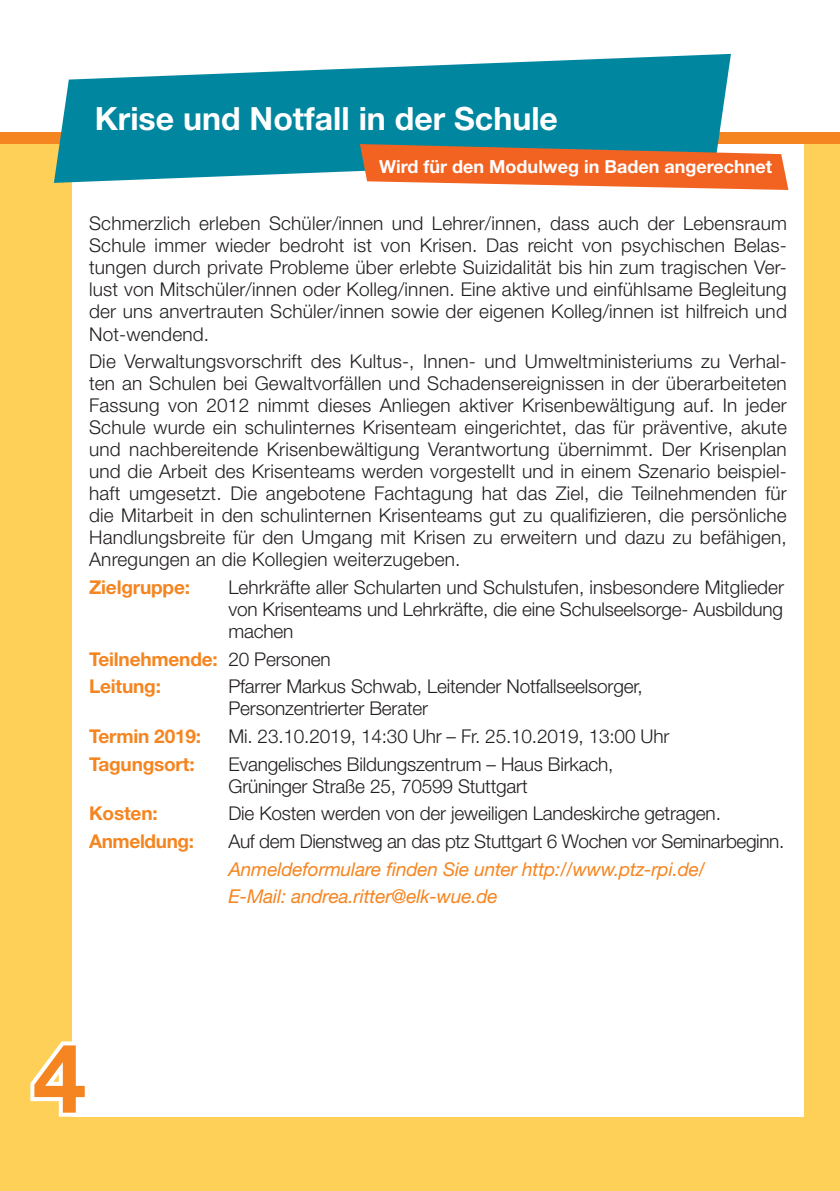
<style>
.page{position:relative;width:840px;height:1191px;background:#fff}
.page>*{position:absolute;margin:0;border:0;box-sizing:border-box;transform-origin:0 0}
.t1{font:700 96px "Helvetica Neue";color:#f58520}
.t2{font:700 32px "Helvetica Neue";color:#fff}
.t3{font:300 19px/22px "Helvetica Neue";letter-spacing:-.01em;color:#231f20;text-align:justify}
.t4{font:italic 19px/27.6px "Helvetica Neue";letter-spacing:-.01em;color:#f58520}
.t5{font:700 19px/27.6px "Helvetica Neue";letter-spacing:-.01em;color:#f58520}
.t6{font:700 18px "Helvetica Neue";color:#fff}
.s1{font-weight:300;color:#231f20}
</style>
<div class="page">
<div style="left:0;top:142px;width:839px;height:1049px;background:#fed058"></div>
<div style="left:72px;top:140px;width:731px;height:977px;background:#fff"></div>
<svg style="left:30px;top:1041px;width:42px;height:76px"></svg>
<div style="left:0;top:132px;width:839px;height:11px;background:#f58520"></div>
<svg style="left:48px;top:53px;width:683px;height:130px;fill:#00879f"></svg>
<svg style="left:355px;top:109px;width:437px;height:81px;background:#908671"></svg>
<h2 class="t2" style="left:95px;top:98px;width:464px">Krise und Notfall in der Schule</h2>
<p class="t6" style="left:379px;top:155px;width:394px">Wird für den Modulweg in Baden angerechnet</p>
<p class="t3" style="left:89px;top:212px;width:699px">Schmerzlich erleben Schüler/innen und Lehrer/innen, dass auch der Lebensraum Schule immer wieder bedroht ist von Krisen. Das reicht von psychischen Belas&shy;tungen durch private Probleme über erlebte Suizidalität bis hin zum tragischen Ver&shy;lust von Mitschüler/innen oder Kolleg/innen. Eine aktive und einfühlsame Begleitung der uns anvertrauten Schüler/innen sowie der eigenen Kolleg/innen ist hilfreich und Not-wendend.</p>
<p class="t3" style="left:89px;top:350px;width:699px">Die Verwaltungsvorschrift des Kultus-, Innen- und Umweltministeriums zu Verhal&shy;ten an Schulen bei Gewaltvorfällen und Schadensereignissen in der überarbeiteten Fassung von 2012 nimmt dieses Anliegen aktiver Krisenbewältigung auf. In jeder Schule wurde ein schulinternes Krisenteam eingerichtet, das für präventive, akute und nachbereitende Krisenbewältigung Verantwortung übernimmt. Der Krisenplan und die Arbeit des Krisenteams werden vorgestellt und in einem Szenario beispiel&shy;haft umgesetzt. Die angebotene Fachtagung hat das Ziel, die Teilnehmenden für die Mitarbeit in den schulinternen Krisenteams gut zu qualifizieren, die persönliche Handlungsbreite für den Umgang mit Krisen zu erweitern und dazu zu befähigen, Anregungen an die Kollegien weiterzugeben.</p>
<p class="t5" style="left:89px;top:573px;width:102px">Zielgruppe:</p>
<p class="t3" style="left:228px;top:576px;width:556px">Lehrkräfte aller Schularten und Schulstufen, insbesondere Mitglieder von Krisenteams und Lehrkräfte, die eine Schulseelsorge- Ausbildung machen</p>
<p class="t5" style="left:89px;top:644px;width:243px">Teilnehmende: <span class="s1">20 Personen<br></span>Leitung:</p>
<p class="t3" style="left:228px;top:675px;width:415px">Pfarrer Markus Schwab, Leitender Notfallseelsorger,<br>Personzentrierter Berater</p>
<p class="t5" style="left:89px;top:722px;width:113px">Termin 2019:</p>
<p class="t3" style="left:228px;top:725px;width:442px">Mi. 23.10.2019, 14:30 Uhr – Fr. 25.10.2019, 13:00 Uhr</p>
<p class="t5" style="left:89px;top:749px;width:107px">Tagungsort:</p>
<p class="t3" style="left:228px;top:752px;width:386px">Evangelisches Bildungszentrum – Haus Birkach,<br>Grüninger Straße 25, 70599 Stuttgart</p>
<p class="t5" style="left:89px;top:799px;width:70px">Kosten:</p>
<p class="t3" style="left:228px;top:802px;width:493px">Die Kosten werden von der jeweiligen Landeskirche getragen.</p>
<p class="t5" style="left:89px;top:827px;width:106px">Anmeldung:</p>
<p class="t3" style="left:228px;top:830px;width:557px">Auf dem Dienstweg an das ptz Stuttgart 6 Wochen vor Seminarbeginn.</p>
<p class="t4" style="left:228px;top:855px;width:478px">Anmeldeformulare finden Sie unter http://www.ptz-rpi.de/<br>E-Mail: andrea.ritter@elk-wue.de</p>
<h1 class="t1" style="left:33px;top:1019px;width:55px">4</h1>
</div>
